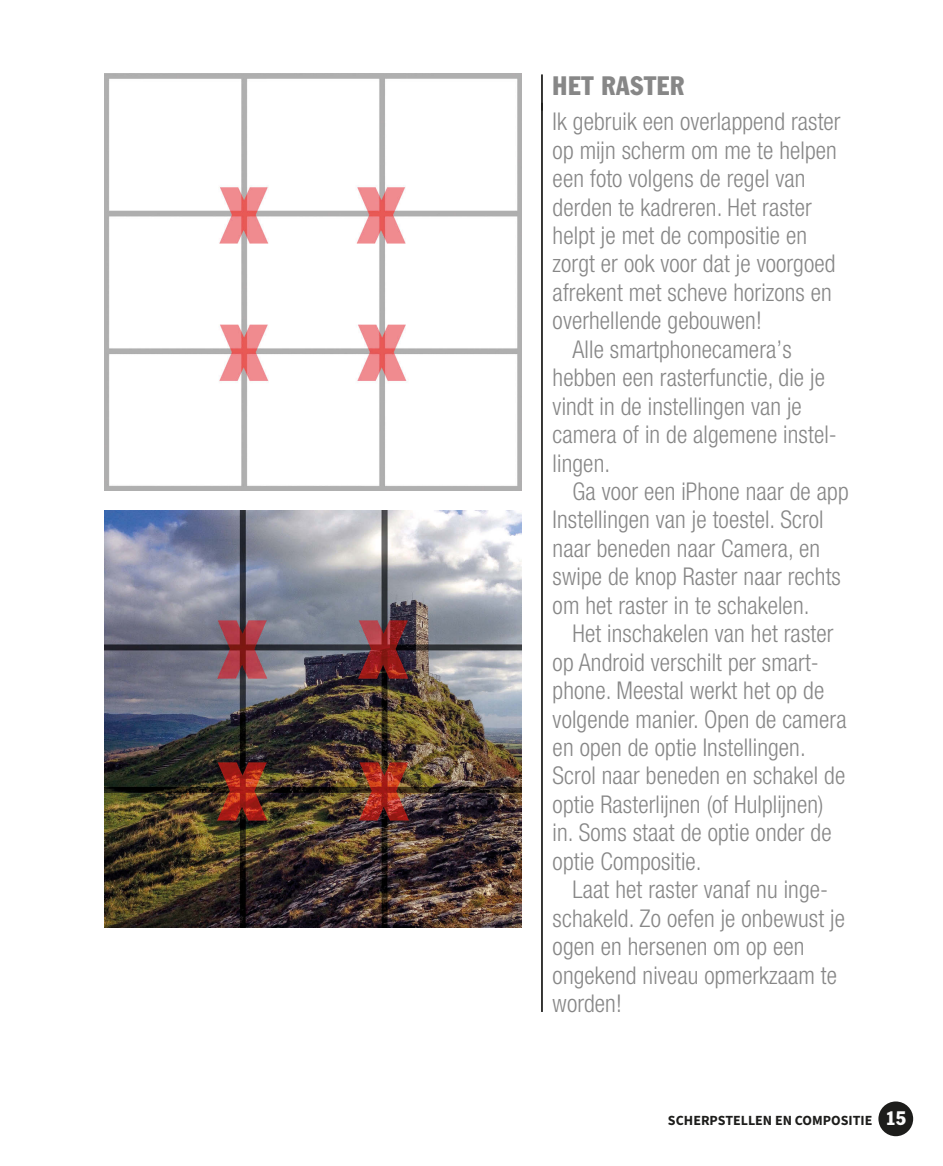
<style>
.page{position:relative;width:943px;height:1166px;background:#fff}
.page>*{position:absolute;margin:0;border:0;box-sizing:border-box;transform-origin:0 0}
.t1{font:condensed 26.25px "Franklin Gothic";letter-spacing:.03em;color:#878787;scale:.95 1}
.t2{font:300 condensed 24.5px "Helvetica Neue LT Pro";letter-spacing:.005em;color:#878787}
.t3{font:700 14px "Source Sans 3";color:#1d1d1b}
.s1{font-family:"Franklin Gothic";font-weight:400;font-stretch:condensed;font-size:19.25px;color:#fbfbfb}
</style>
<div class="page">
<img style="left:104px;top:74px;width:417px;height:416px">
<img style="left:104px;top:510px;width:417px;height:417px">
<div style="left:878px;top:1101px;width:35px;height:35px;background:#1d1d1b;border-radius:50%"></div>
<hr style="left:541px;top:74px;width:2px;height:37px;background:#1d1d1b">
<hr style="left:541px;top:103px;width:2px;height:909px;background:#1d1d1b">
<p class="t1" style="left:552px;top:69px;width:140px">HET RASTER</p>
<p class="t2" style="left:552px;top:107px;width:289px">Ik gebruik een overlappend raster</p>
<p class="t2" style="left:552px;top:136px;width:286px">op mijn scherm om me te helpen</p>
<p class="t2" style="left:552px;top:164px;width:254px">een foto volgens de regel van</p>
<p class="t2" style="left:552px;top:193px;width:261px">derden te kadreren. Het raster</p>
<p class="t2" style="left:552px;top:221px;width:256px">helpt je met de compositie en</p>
<p class="t2" style="left:552px;top:250px;width:284px">zorgt er ook voor dat je voorgoed</p>
<p class="t2" style="left:552px;top:278px;width:281px">afrekent met scheve horizons en</p>
<p class="t2" style="left:552px;top:307px;width:211px">overhellende gebouwen!</p>
<p class="t2" style="left:572px;top:335px;width:221px">Alle smartphonecamera’s</p>
<p class="t2" style="left:552px;top:363px;width:274px">hebben een rasterfunctie, die je</p>
<p class="t2" style="left:552px;top:392px;width:251px">vindt in de instellingen van je</p>
<p class="t2" style="left:552px;top:420px;width:286px">camera of in de algemene instel-</p>
<p class="t2" style="left:552px;top:449px;width:59px">lingen.</p>
<p class="t2" style="left:572px;top:477px;width:278px">Ga voor een iPhone naar de app</p>
<p class="t2" style="left:552px;top:506px;width:272px">Instellingen van je toestel. Scrol</p>
<p class="t2" style="left:552px;top:534px;width:269px">naar beneden naar Camera, en</p>
<p class="t2" style="left:552px;top:562px;width:290px">swipe de knop Raster naar rechts</p>
<p class="t2" style="left:552px;top:591px;width:258px">om het raster in te schakelen.</p>
<p class="t2" style="left:572px;top:619px;width:262px">Het inschakelen van het raster</p>
<p class="t2" style="left:552px;top:648px;width:268px">op Android verschilt per smart-</p>
<p class="t2" style="left:552px;top:676px;width:273px">phone. Meestal werkt het op de</p>
<p class="t2" style="left:552px;top:705px;width:295px">volgende manier. Open de camera</p>
<p class="t2" style="left:552px;top:733px;width:255px">en open de optie Instellingen.</p>
<p class="t2" style="left:552px;top:762px;width:294px">Scrol naar beneden en schakel de</p>
<p class="t2" style="left:552px;top:790px;width:272px">optie Rasterlijnen (of Hulplijnen)</p>
<p class="t2" style="left:552px;top:818px;width:280px">in. Soms staat de optie onder de</p>
<p class="t2" style="left:552px;top:847px;width:151px">optie Compositie.</p>
<p class="t2" style="left:572px;top:875px;width:257px">Laat het raster vanaf nu inge-</p>
<p class="t2" style="left:552px;top:904px;width:294px">schakeld. Zo oefen je onbewust je</p>
<p class="t2" style="left:552px;top:932px;width:253px">ogen en hersenen om op een</p>
<p class="t2" style="left:552px;top:961px;width:286px">ongekend niveau opmerkzaam te</p>
<p class="t2" style="left:552px;top:989px;width:71px">worden!</p>
<p class="t3" style="left:668px;top:1111px;width:240px">SCHERPSTELLEN EN COMPOSITIE <span class="s1">15</span></p>
</div>
